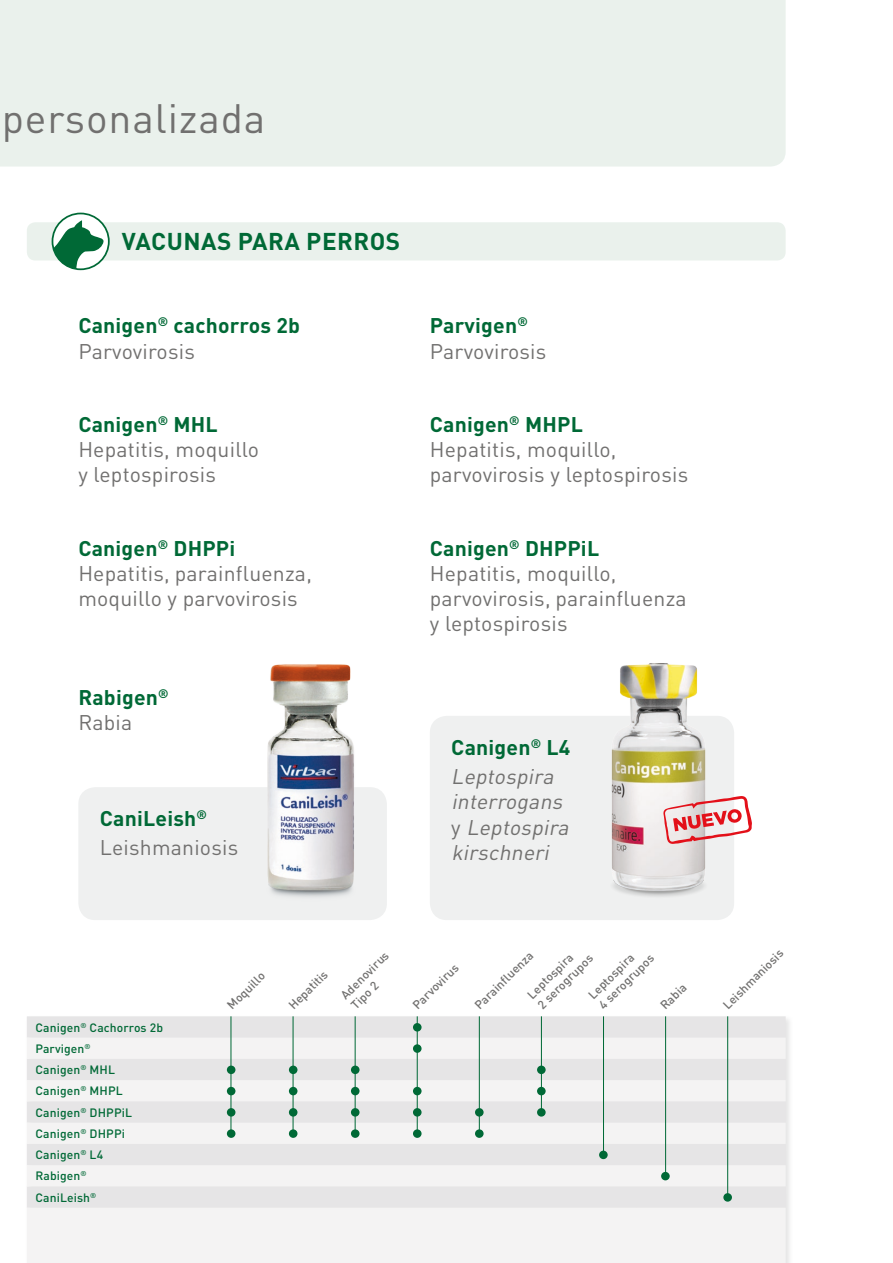
<style>
.page{position:relative;width:893px;height:1263px;background:#fff}
.page>*{position:absolute;margin:0;border:0;box-sizing:border-box;transform-origin:0 0}
.t1{font:40.5px "DINOT";letter-spacing:.02em;color:#71706f}
.t2{font:700 24px "DINOT";letter-spacing:.02em;color:#006936}
.t3{font:21px/25.2px "DINOT";letter-spacing:.01em;color:#71706f}
.t4{font:italic 21px/25.2px "DINOT";color:#71706f}
.t5{font:700 21px/25.2px "DINOT";letter-spacing:.01em;color:#006936}
.t6{font:500 12px/14.5px "DINOT";color:#71706f}
.t7{font:500 12px/21.3px "DINOT";letter-spacing:.01em;color:#006936}
.s1{font-weight:400;color:#71706f}
.s2{font-weight:700;color:#006936}
.s3{font-weight:700;font-style:normal;color:#006936}
.s4{font-style:normal}
</style>
<div class="page">
<div style="left:0;top:0;width:786px;height:167px;background:#eaf1ec"></div>
<div style="left:78px;top:787px;width:309px;height:133px;background:#eff0f0;border-radius:17px"></div>
<div style="left:430px;top:716px;width:304px;height:204px;background:#eff0f0;border-radius:17px"></div>
<div style="left:27px;top:222px;width:759px;height:39px;background:#eaf1ec;border-radius:9px"></div>
<svg style="left:52px;top:213px;width:57px;height:56px"></svg>
<svg style="left:52px;top:220px;width:52px;height:49px"></svg>
<div style="left:52px;top:213px;width:58px;height:57px;border:2px solid #006936;border-radius:50%"></div>
<div style="left:27px;top:1016px;width:759px;height:21px;background:#e6e5e6"></div>
<svg style="left:27px;top:1037px;width:759px;height:226px;fill:#f4f3f3"></svg>
<div style="left:413px;top:1023px;width:9px;height:8px;background:#006936;border-radius:50%"></div>
<div style="left:413px;top:1044px;width:9px;height:9px;background:#006936;border-radius:50%"></div>
<div style="left:227px;top:1065px;width:8px;height:9px;background:#006936;border-radius:50%"></div>
<div style="left:289px;top:1065px;width:8px;height:9px;background:#006936;border-radius:50%"></div>
<div style="left:351px;top:1065px;width:8px;height:9px;background:#006936;border-radius:50%"></div>
<svg style="left:537px;top:1065px;width:9px;height:9px"></svg>
<div style="left:227px;top:1087px;width:8px;height:8px;background:#006936;border-radius:50%"></div>
<div style="left:289px;top:1087px;width:8px;height:8px;background:#006936;border-radius:50%"></div>
<div style="left:351px;top:1087px;width:8px;height:8px;background:#006936;border-radius:50%"></div>
<div style="left:413px;top:1087px;width:9px;height:8px;background:#006936;border-radius:50%"></div>
<div style="left:537px;top:1087px;width:9px;height:8px;background:#006936;border-radius:50%"></div>
<div style="left:227px;top:1108px;width:8px;height:8px;background:#006936;border-radius:50%"></div>
<div style="left:289px;top:1108px;width:8px;height:8px;background:#006936;border-radius:50%"></div>
<div style="left:351px;top:1108px;width:8px;height:8px;background:#006936;border-radius:50%"></div>
<div style="left:413px;top:1108px;width:9px;height:8px;background:#006936;border-radius:50%"></div>
<div style="left:475px;top:1108px;width:9px;height:8px;background:#006936;border-radius:50%"></div>
<div style="left:537px;top:1108px;width:9px;height:8px;background:#006936;border-radius:50%"></div>
<div style="left:227px;top:1129px;width:8px;height:9px;background:#006936;border-radius:50%"></div>
<div style="left:289px;top:1129px;width:8px;height:9px;background:#006936;border-radius:50%"></div>
<div style="left:351px;top:1129px;width:8px;height:9px;background:#006936;border-radius:50%"></div>
<div style="left:413px;top:1129px;width:9px;height:9px;background:#006936;border-radius:50%"></div>
<div style="left:475px;top:1129px;width:9px;height:9px;background:#006936;border-radius:50%"></div>
<svg style="left:599px;top:1150px;width:9px;height:9px"></svg>
<div style="left:661px;top:1172px;width:9px;height:8px;background:#006936;border-radius:50%"></div>
<div style="left:723px;top:1193px;width:9px;height:9px;background:#006936;border-radius:50%"></div>
<hr style="left:231px;top:1016px;width:1px;height:118px;background:#006936">
<hr style="left:293px;top:1016px;width:1px;height:118px;background:#006936">
<hr style="left:355px;top:1016px;width:1px;height:118px;background:#006936">
<hr style="left:417px;top:1016px;width:1px;height:118px;background:#006936">
<hr style="left:479px;top:1016px;width:1px;height:118px;background:#006936">
<hr style="left:541px;top:1016px;width:1px;height:97px;background:#006936">
<hr style="left:603px;top:1016px;width:1px;height:139px;background:#006936">
<hr style="left:665px;top:1016px;width:1px;height:161px;background:#006936">
<hr style="left:727px;top:1016px;width:1px;height:181px;background:#006936">
<img style="left:267px;top:664px;width:87px;height:233px">
<img style="left:611px;top:663px;width:111px;height:234px">
<svg style="left:663px;top:796px;width:89px;height:48px"></svg>
<h1 class="t1" style="left:2px;top:93px;width:265px">personalizada</h1>
<p class="t2" style="left:122px;top:226px;width:280px">VACUNAS PARA PERROS</p>
<p class="t5" style="left:78px;top:313px;width:223px">Canigen<sup>®</sup> cachorros 2b<br><span class="s1">Parvovirosis</span></p>
<p class="t3" style="left:78px;top:411px;width:182px"><span class="s2">Canigen</span><sup>®</sup> <span class="s2">MHL<br></span>Hepatitis, moquillo y leptospirosis</p>
<p class="t3" style="left:78px;top:535px;width:235px"><span class="s2">Canigen</span><sup>®</sup> <span class="s2">DHPPi<br></span>Hepatitis, parainfluenza, moquillo y parvovirosis</p>
<p class="t5" style="left:78px;top:684px;width:92px">Rabigen<sup>®<br></sup><span class="s1">Rabia</span></p>
<p class="t3" style="left:100px;top:803px;width:140px;line-height:29.4px"><span class="s2">CaniLeish</span><sup>®<br></sup>Leishmaniosis</p>
<p class="t3" style="left:430px;top:313px;width:118px"><span class="s2">Parvigen</span><sup>®<br></sup>Parvovirosis</p>
<p class="t3" style="left:430px;top:411px;width:260px"><span class="s2">Canigen</span><sup>®</sup> <span class="s2">MHPL<br></span>Hepatitis, moquillo, parvovirosis y leptospirosis</p>
<p class="t3" style="left:430px;top:535px;width:258px"><span class="s2">Canigen</span><sup>®</sup> <span class="s2">DHPPiL<br></span>Hepatitis, moquillo, parvovirosis, parainfluenza y leptospirosis</p>
<p class="t4" style="left:451px;top:732px;width:121px;line-height:29.4px"><span class="s3">Canigen</span><sup>®</sup> <span class="s3">L4<br></span>Leptospira</p>
<p class="t4" style="left:451px;top:789px;width:123px">interrogans <span class="s4">y</span> Leptospira kirschneri</p>
<p class="t7" style="left:35px;top:1016px;width:129px">Canigen<sup>®</sup> Cachorros 2b<br>Parvigen<sup>®<br></sup>Canigen<sup>®</sup> MHL<br>Canigen<sup>®</sup> MHPL<br>Canigen<sup>®</sup> DHPPiL<br>Canigen<sup>®</sup> DHPPi<br>Canigen<sup>®</sup> L4<br>Rabigen<sup>®<br></sup>CaniLeish<sup>®</sup></p>
<p class="t6" style="left:338px;top:992px;width:64px;rotate:-45deg">Adenovirus</p>
<p class="t6" style="left:224px;top:1002px;width:49px;rotate:-45deg">Moquillo</p>
<p class="t6" style="left:285px;top:1002px;width:51px;rotate:-45deg">Hepatitis</p>
<p class="t6" style="left:348px;top:1002px;width:35px;rotate:-45deg">Tipo 2</p>
<p class="t6" style="left:409px;top:1002px;width:61px;rotate:-45deg">Parvovirus</p>
<p class="t6" style="left:471px;top:1002px;width:78px;rotate:-45deg">Parainfluenza</p>
<p class="t6" style="left:534px;top:1002px;width:74px;rotate:-45deg">2 serogrupos</p>
<p class="t6" style="left:524px;top:991px;width:61px;rotate:-45deg">Leptospira</p>
<p class="t6" style="left:585px;top:991px;width:74px;rotate:-45deg">Leptospira<br>4 serogrupos</p>
<p class="t6" style="left:657px;top:1002px;width:33px;rotate:-45deg">Rabia</p>
<p class="t6" style="left:720px;top:1002px;width:81px;rotate:-45deg">Leishmaniosis</p>
</div>
